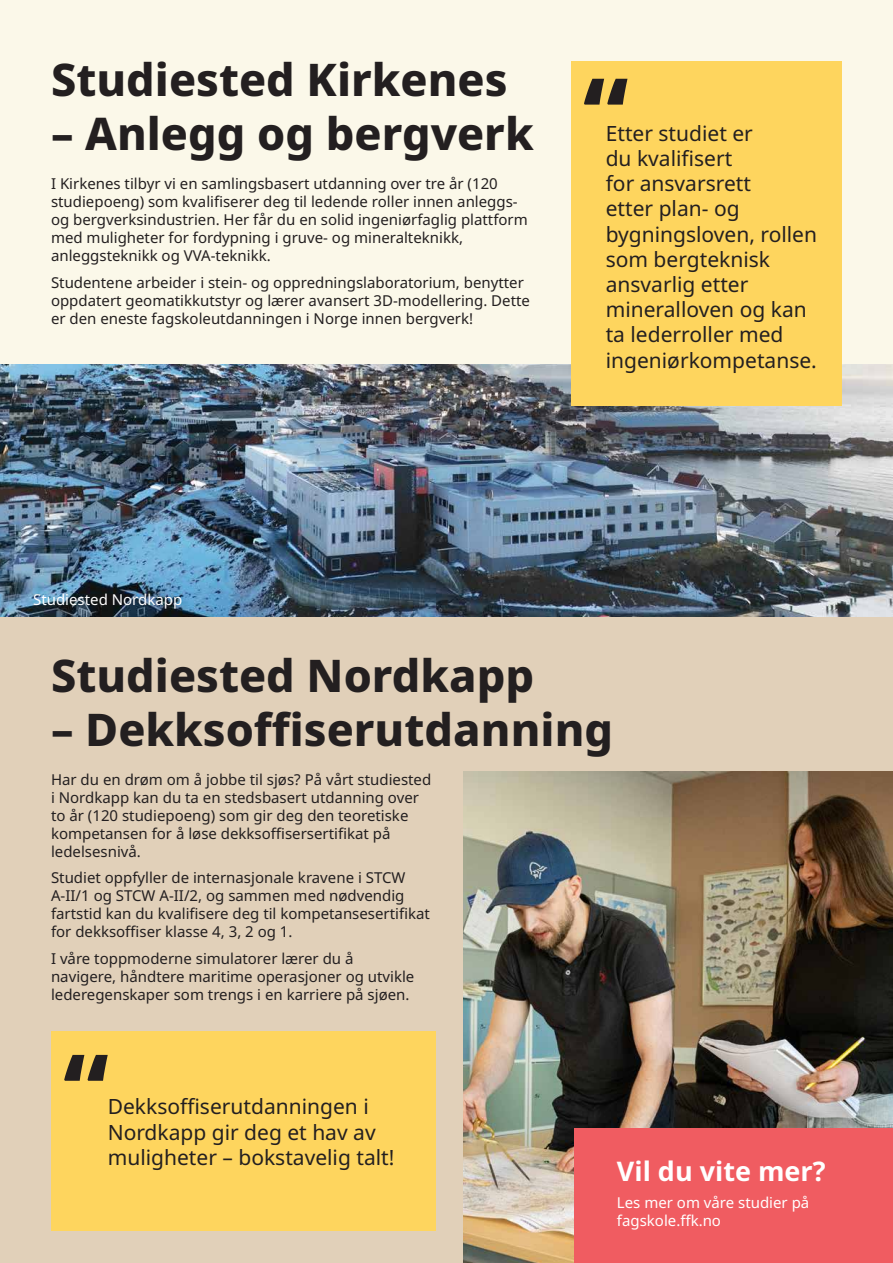
<style>
.page{position:relative;width:893px;height:1263px;background:#fbf8e9}
.page>*{position:absolute;margin:0;border:0;box-sizing:border-box;transform-origin:0 0}
.t1{font:800 45px "Noto Sans";color:#231f20}
.t2{font:700 27px "Noto Sans";color:#fff}
.t3{font:21px/25.2px "Noto Sans";color:#231f20}
.t4{font:15px/18px "Noto Sans";color:#231f20}
.t5{font:15px/18px "Noto Sans";color:#fff}
</style>
<div class="page">
<div style="left:0;top:617px;width:893px;height:646px;background:#e1d0b9"></div>
<img style="left:463px;top:772px;width:430px;height:491px">
<img style="left:0;top:365px;width:893px;height:252px">
<div style="left:571px;top:62px;width:271px;height:344px;background:#fed55e"></div>
<div style="left:51px;top:1031px;width:385px;height:200px;background:#fed55e"></div>
<svg style="left:584px;top:79px;width:43px;height:26px"></svg>
<svg style="left:64px;top:1055px;width:44px;height:26px"></svg>
<div style="left:574px;top:1128px;width:319px;height:135px;background:#f05c61"></div>
<h1 class="t1" style="left:51px;top:47px;width:458px">Studiested Kirkenes</h1>
<h1 class="t1" style="left:51px;top:101px;width:484px">– Anlegg og bergverk</h1>
<p class="t4" style="left:51px;top:175px;width:478px">I Kirkenes tilbyr vi en samlingsbasert utdanning over tre år (120 studiepoeng) som kvalifiserer deg til ledende roller innen anleggs&shy;og bergverksindustrien. Her får du en solid ingeniørfaglig plattform med muligheter for fordypning i gruve- og mineralteknikk, anleggsteknikk og VVA-teknikk.</p>
<p class="t4" style="left:51px;top:274px;width:480px">Studentene arbeider i stein- og oppredningslaboratorium, benytter oppdatert geomatikkutstyr og lærer avansert 3D-modellering. Dette er den eneste fagskoleutdanningen i Norge innen bergverk!</p>
<h3 class="t3" style="left:606px;top:121px;width:213px">Etter studiet er<br>du kvalifisert<br>for ansvarsrett<br>etter plan- og bygningsloven, rollen som bergteknisk ansvarlig etter mineralloven og kan ta lederroller med ingeniørkompetanse.</h3>
<p class="t5" style="left:33px;top:591px;width:151px">Studiested Nordkapp</p>
<h1 class="t1" style="left:51px;top:643px;width:485px">Studiested Nordkapp</h1>
<h1 class="t1" style="left:51px;top:697px;width:564px">– Dekksoffiserutdanning</h1>
<p class="t4" style="left:51px;top:770px;width:382px">Har du en drøm om å jobbe til sjøs? På vårt studiested i Nordkapp kan du ta en stedsbasert utdanning over to år (120 studiepoeng) som gir deg den teoretiske kompetansen for å løse dekksoffisersertifikat på ledelsesnivå.</p>
<p class="t4" style="left:51px;top:869px;width:380px">Studiet oppfyller de internasjonale kravene i STCW A-II/1 og STCW A-II/2, og sammen med nødvendig fartstid kan du kvalifisere deg til kompetansesertifikat for dekksoffiser klasse 4, 3, 2 og 1.</p>
<p class="t4" style="left:51px;top:949px;width:365px">I våre toppmoderne simulatorer lærer du å navigere, håndtere maritime operasjoner og utvikle lederegenskaper som trengs i en karriere på sjøen.</p>
<h3 class="t3" style="left:108px;top:1095px;width:288px">Dekksoffiserutdanningen i<br>Nordkapp gir deg et hav av muligheter – bokstavelig talt!</h3>
<h2 class="t2" style="left:617px;top:1152px;width:210px">Vil du vite mer?</h2>
<p class="t5" style="left:617px;top:1194px;width:194px">Les mer om våre studier på fagskole.ffk.no</p>
</div>
